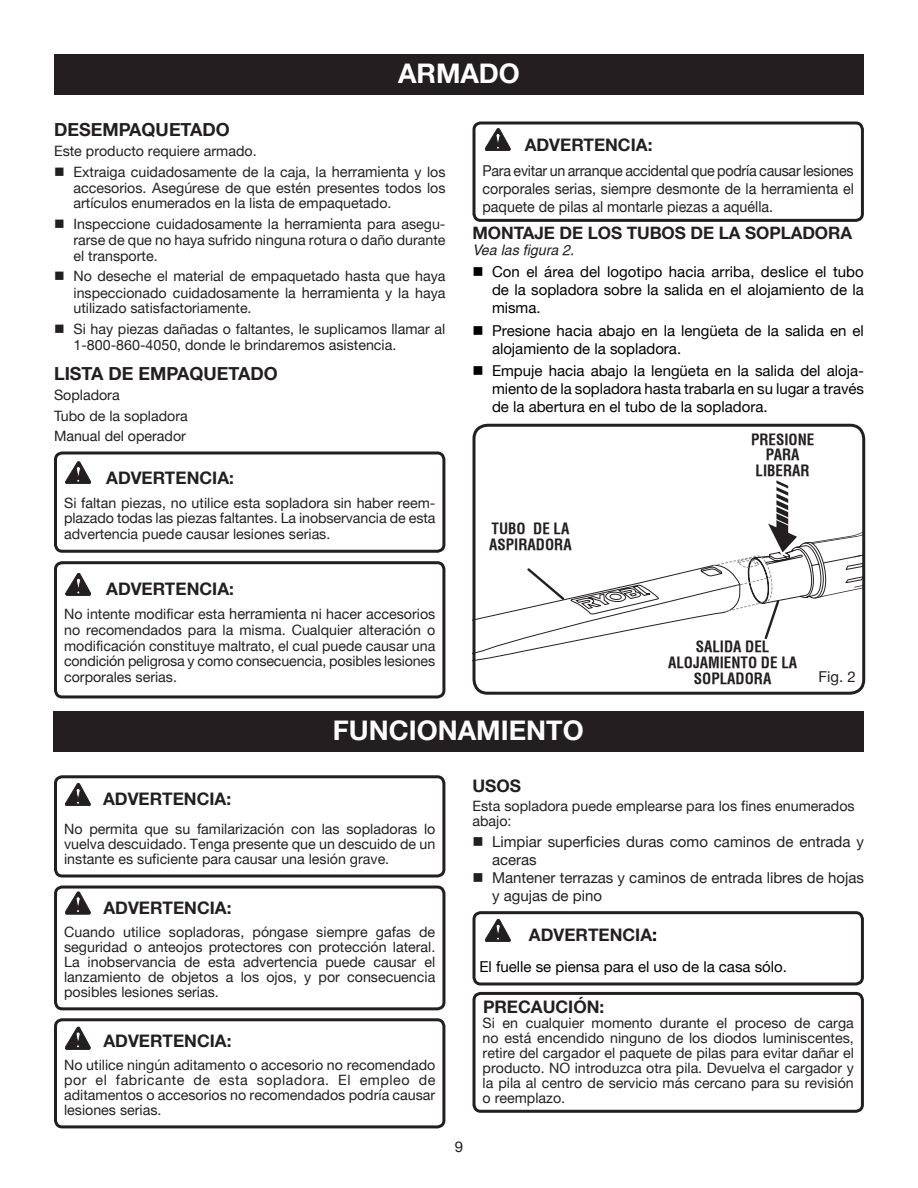
<style>
.page{position:relative;width:918px;height:1188px;background:#fff}
.page>*{position:absolute;margin:0;border:0;box-sizing:border-box;transform-origin:0 0}
.t1{font:700 27px "Helvetica Neue";color:#fff}
.t2{font:700 18px "Helvetica Neue";color:#231f20}
.t3{font:700 17.25px "Helvetica Neue";color:#231f20}
.t4{font:700 17.1px "Helvetica Neue";letter-spacing:-.005em;color:#231f20}
.t5{font:15px/18px "Helvetica Neue";color:#000;text-align:justify}
.t6{font:15px/18px "Helvetica Neue";color:#231f20;text-align:justify;scale:.95 1}
.t7{font:15px/18px "Helvetica Neue";color:#231f20}
.t8{font:700 condensed 15px/15.8px "Helvetica";color:#231f20;text-align:center}
.t9{font:14.25px/15px "Helvetica Neue";color:#231f20;text-align:justify}
.t10{font:italic 14.25px "Helvetica";color:#231f20}
.s1{font-size:15px}
.s2{font-size:18px;color:#000}
</style>
<div class="page">
<svg style="left:54px;top:561px;width:392px;height:136px"></svg>
<svg style="left:472px;top:121px;width:392px;height:99px"></svg>
<svg style="left:54px;top:451px;width:392px;height:100px"></svg>
<svg style="left:66px;top:573px;width:25px;height:22px"></svg>
<div style="left:54px;top:54px;width:810px;height:40px;background:#231f20"></div>
<svg style="left:54px;top:885px;width:392px;height:124px"></svg>
<svg style="left:472px;top:991px;width:392px;height:120px"></svg>
<svg style="left:54px;top:775px;width:392px;height:101px"></svg>
<svg style="left:65px;top:892px;width:25px;height:22px"></svg>
<svg style="left:54px;top:1018px;width:392px;height:109px"></svg>
<svg style="left:472px;top:429px;width:394px;height:264px"></svg>
<svg style="left:472px;top:423px;width:390px;height:252px"></svg>
<div style="left:53px;top:712px;width:811px;height:40px;background:#231f20"></div>
<svg style="left:472px;top:911px;width:392px;height:73px"></svg>
<h1 class="t1" style="left:398px;top:56px;width:123px">ARMADO</h1>
<p class="t2" style="left:54px;top:118px;width:177px">DESEMPAQUETADO</p>
<p class="t9" style="left:54px;top:143px;width:204px">Este producto requiere armado.</p>
<p class="t9" style="left:73px;top:164px;width:374px;line-height:15.8px;text-indent:-19px">■ Extraiga cuidadosamente de la caja, la <span class="s1">herramienta</span> y los accesorios. Asegúrese de que estén presentes todos los artículos enumerados en la lista de empaquetado.</p>
<p class="t9" style="left:74px;top:216px;width:374px;line-height:15.8px;text-indent:-20px">■ Inspeccione cuidadosamente la <span class="s1">herramienta</span> para asegu&shy;rarse de que no haya sufrido ninguna rotura o daño durante el transporte.</p>
<p class="t9" style="left:73px;top:268px;width:374px;line-height:16.2px;text-indent:-19px">■ No deseche el material de empaquetado hasta que haya inspeccionado cuidadosamente la <span class="s1">herramienta</span> y la haya utilizado satisfactoriamente.</p>
<p class="t9" style="left:74px;top:321px;width:373px;line-height:15.8px;text-indent:-20px">■ Si hay piezas dañadas o faltantes, le suplicamos llamar al<br>1-800-860-4050, donde le brindaremos asistencia.</p>
<p class="t2" style="left:54px;top:363px;width:225px">LISTA DE EMPAQUETADO</p>
<p class="t9" style="left:54px;top:385px;width:135px;line-height:20.2px;text-align:left">Sopladora<br>Tubo de la sopladora<br>Manual del operador</p>
<p class="t3" style="left:106px;top:468px;width:129px">ADVERTENCIA:</p>
<p class="t9" style="left:64px;top:494px;width:373px;line-height:15.8px">Si faltan piezas, no utilice esta sopladora sin haber reem&shy;plazado todas las piezas faltantes. La inobservancia de esta advertencia puede causar lesiones serias.</p>
<p class="t3" style="left:106px;top:578px;width:129px">ADVERTENCIA:</p>
<p class="t9" style="left:64px;top:606px;width:373px;line-height:15.8px">No intente modificar esta <span class="s1">herramienta</span> ni hacer accesorios no recomendados para la misma. Cualquier alteración o modificación constituye maltrato, el cual puede causar una condición peligrosa y como consecuencia, posibles lesiones corporales serias.</p>
<p class="t3" style="left:525px;top:134px;width:129px">ADVERTENCIA:</p>
<p class="t6" style="left:483px;top:162px;width:392px">Para evitar un arranque accidental que podría causar lesiones corporales serias, siempre desmonte de la herramienta el paquete de pilas al montarle piezas a aquélla.</p>
<p class="t4" style="left:472px;top:222px;width:381px">MONTAJE DE LOS TUBOS DE LA SOPLADORA</p>
<p class="t10" style="left:472px;top:242px;width:103px">Vea las figura 2.</p>
<p class="t5" style="left:492px;top:263px;width:373px;text-indent:-20px">■ Con el área del logotipo hacia arriba, deslice el tubo de la sopladora sobre la salida en el alojamiento de la misma.</p>
<p class="t5" style="left:492px;top:321px;width:373px;text-indent:-20px">■ Presione hacia abajo en la lengüeta de la salida en el alojamiento de la sopladora.</p>
<p class="t5" style="left:492px;top:362px;width:373px;text-indent:-20px">■ Empuje hacia abajo la lengüeta en la salida del aloja&shy;miento de la sopladora hasta trabarla en su lugar a través de la abertura en el tubo de la sopladora.</p>
<p class="t8" style="left:489px;top:521px;width:84px;text-align:left">TUBO DE LA<br>ASPIRADORA</p>
<p class="t8" style="left:751px;top:431px;width:65px">PRESIONE<br>PARA<br>LIBERAR</p>
<p class="t8" style="left:668px;top:639px;width:131px">SALIDA DEL<br>ALOJAMIENTO DE LA<br>SOPLADORA</p>
<p class="t7" style="left:819px;top:667px;width:39px">Fig. 2</p>
<h1 class="t1" style="left:333px;top:714px;width:252px">FUNCIONAMIENTO</h1>
<p class="t3" style="left:472px;top:775px;width:50px">USOS</p>
<p class="t9" style="left:472px;top:798px;width:384px">Esta sopladora puede emplearse para los fines enumerados abajo:</p>
<p class="t7" style="left:492px;top:832px;width:373px;text-indent:-20px">■ Limpiar superficies duras como caminos de entrada y aceras</p>
<p class="t7" style="left:492px;top:868px;width:373px;text-indent:-20px">■ Mantener terrazas y caminos de entrada libres de hojas y agujas de pino</p>
<p class="t3" style="left:103px;top:789px;width:130px">ADVERTENCIA:</p>
<p class="t9" style="left:64px;top:821px;width:373px">No permita que su familarización con las sopladoras lo vuelva descuidado. Tenga presente que un descuido de un instante es suficiente para causar una lesión grave.</p>
<p class="t3" style="left:104px;top:897px;width:130px">ADVERTENCIA:</p>
<p class="t9" style="left:64px;top:924px;width:373px">Cuando utilice sopladoras, póngase siempre gafas de seguridad o anteojos protectores con protección lateral.<br>La inobservancia de esta advertencia puede causar el lanzamiento de objetos a los ojos, y por consecuencia posibles lesiones serias.</p>
<p class="t3" style="left:104px;top:1030px;width:130px">ADVERTENCIA:</p>
<p class="t9" style="left:64px;top:1057px;width:373px">No utilice ningún aditamento o accesorio no recomendado por el fabricante de esta sopladora. El empleo de aditamentos o accesorios no recomendados podría causar lesiones serias.</p>
<p class="t3" style="left:529px;top:924px;width:130px">ADVERTENCIA<span class="s2">:</span></p>
<p class="t5" style="left:479px;top:958px;width:309px">El fuelle se piensa para el uso de la casa sólo.</p>
<p class="t3" style="left:483px;top:996px;width:123px">PRECAUCIÓN:</p>
<p class="t9" style="left:483px;top:1015px;width:373px">Si en cualquier momento durante el proceso de carga no está encendido ninguno de los diodos luminiscentes, retire del cargador el paquete de pilas para evitar dañar el producto. NO introduzca otra pila. Devuelva el cargador y la pila al centro de servicio más cercano para su revisión o reemplazo.</p>
<p class="t7" style="left:455px;top:1138px;width:10px">9</p>
</div>
